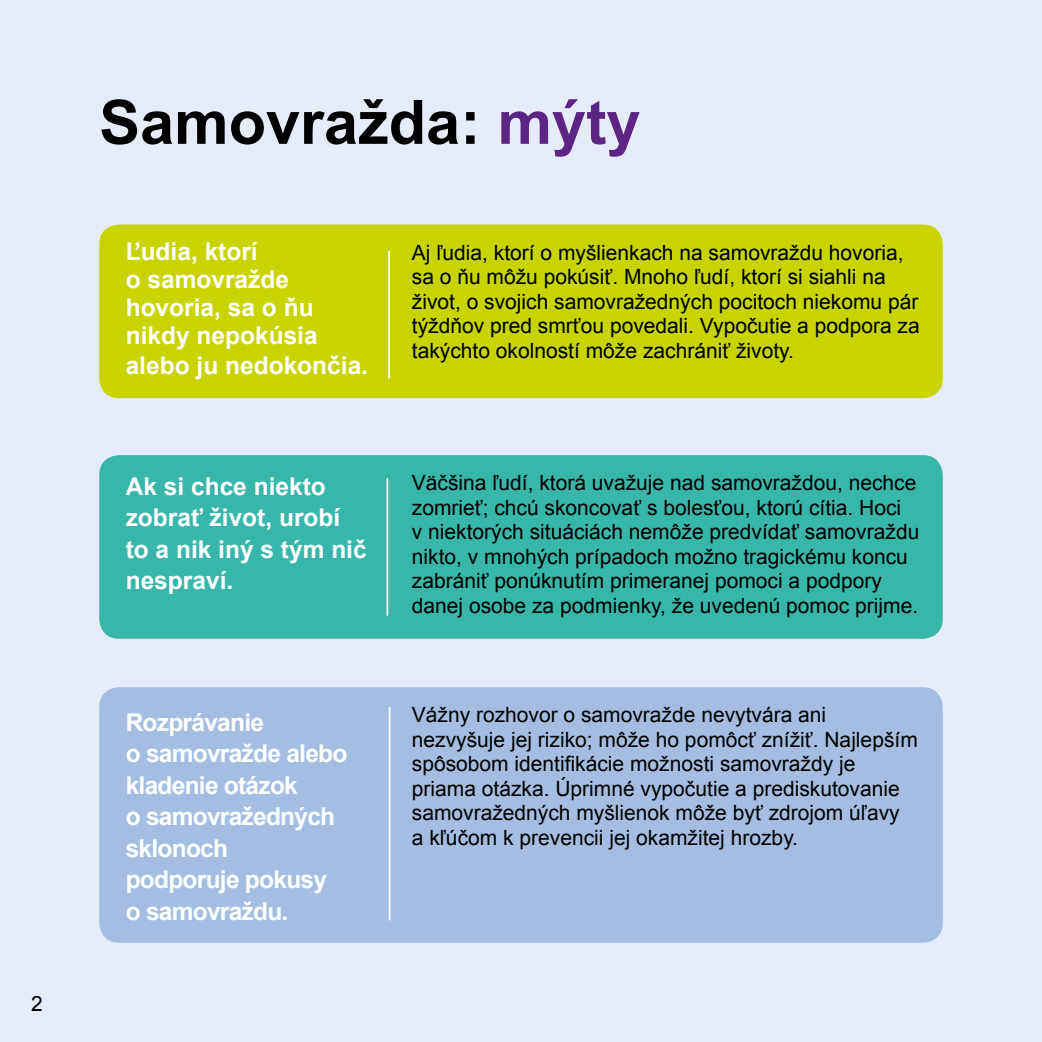
<style>
.page{position:relative;width:1042px;height:1042px;background:#e5ebf8}
.page>*{position:absolute;margin:0;border:0;box-sizing:border-box;transform-origin:0 0}
.t1{font:700 61.25px "Arial";color:#000}
.t2{font:700 24.5px/28.5px "Arial";color:#fff}
.t3{font:700 24.5px/31.5px "Arial";letter-spacing:-.03em;color:#fff}
.t4{font:21px/24.5px "Arial";color:#000}
.s1{color:#5c2483}
</style>
<div class="page">
<div style="left:99px;top:224px;width:844px;height:174px;background:#c8d300;border-radius:20px"></div>
<div style="left:99px;top:455px;width:844px;height:184px;background:#38b6ab;border-radius:20px"></div>
<div style="left:99px;top:687px;width:844px;height:256px;background:#a4bde3;border-radius:20px"></div>
<hr style="left:388px;top:251px;width:2px;height:127px;background:#fff">
<hr style="left:386px;top:478px;width:2px;height:138px;background:#fff">
<hr style="left:389px;top:707px;width:1px;height:213px;background:#fff">
<p class="t4" style="left:31px;top:992px;width:13px">2</p>
<h1 class="t1" style="left:99px;top:81px;width:543px">Samovražda: <span class="s1">mýty</span></h1>
<p class="t2" style="left:126px;top:238px;width:244px">Ľudia, ktorí<br>o samovražde hovoria, sa o ňu nikdy nepokúsia alebo ju nedokončia.</p>
<p class="t2" style="left:126px;top:471px;width:243px;line-height:31.5px">Ak si chce niekto zobrať život, urobí to a nik iný s tým nič nespraví.</p>
<p class="t3" style="left:126px;top:707px;width:223px">Rozprávanie<br>o samovražde alebo kladenie otázok<br>o samovražedných sklonoch podporuje pokusy o samovraždu.</p>
<p class="t4" style="left:412px;top:240px;width:509px">Aj ľudia, ktorí o myšlienkach na samovraždu hovoria, sa o ňu môžu pokúsiť. Mnoho ľudí, ktorí si siahli na život, o svojich samovražedných pocitoch niekomu pár týždňov pred smrťou povedali. Vypočutie a podpora za takýchto okolností môže zachrániť životy.</p>
<p class="t4" style="left:412px;top:471px;width:509px">Väčšina ľudí, ktorá uvažuje nad samovraždou, nechce zomrieť; chcú skoncovať s bolesťou, ktorú cítia. Hoci<br>v niektorých situáciách nemôže predvídať samovraždu nikto, v mnohých prípadoch možno tragickému koncu zabrániť ponúknutím primeranej pomoci a podpory danej osobe za podmienky, že uvedenú pomoc prijme.</p>
<p class="t4" style="left:412px;top:703px;width:507px">Vážny rozhovor o samovražde nevytvára ani nezvyšuje jej riziko; môže ho pomôcť znížiť. Najlepším spôsobom identifikácie možnosti samovraždy je priama otázka. Úprimné vypočutie a prediskutovanie samovražedných myšlienok môže byť zdrojom úľavy<br>a kľúčom k prevencii jej okamžitej hrozby.</p>
</div>
